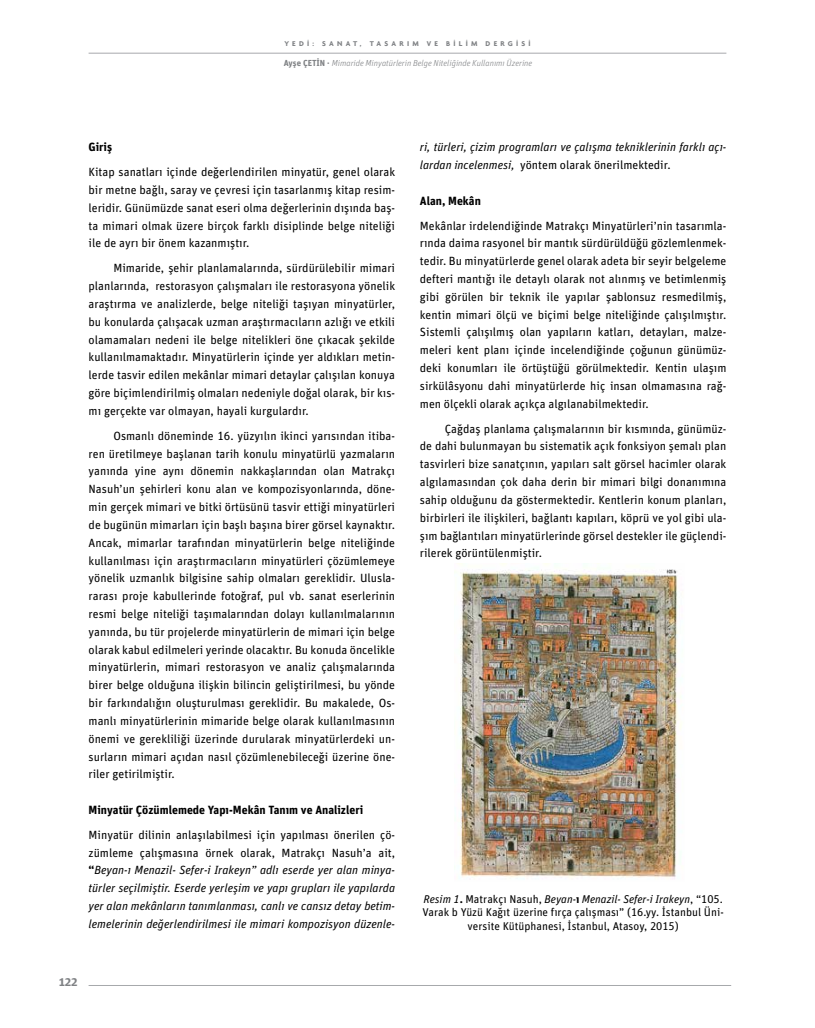
<style>
.page{position:relative;width:815px;height:1028px;background:#fff}
.page>*{position:absolute;margin:0;border:0;box-sizing:border-box;transform-origin:0 0}
.t1{font:700 12.5px "Sarre";color:#808285}
.t2{font:11.88px/17.8px "FF Unit Pro";color:#000;text-align:justify}
.t3{font:italic 11.88px/17.9px "FF Unit Pro";color:#000;text-align:justify}
.t4{font:700 11.88px "FF Unit Pro";color:#000}
.t5{font:11.25px/13.5px "FF Unit Pro";color:#000;text-align:center}
.t6{font:italic 300 8.75px "FF Unit Pro";color:#808285}
.t7{font:700 7.5px "Agenda";letter-spacing:.43em;color:#808285}
.s1{font-weight:700;font-style:normal}
.s2{font-style:normal}
.s3{font-style:italic}
.s4{font-weight:700}
</style>
<div class="page">
<hr style="left:89px;top:53px;width:637px;height:1px;background:#a7a9ac">
<hr style="left:89px;top:985px;width:642px;height:1px;background:#a7a9ac">
<img style="left:458px;top:563px;width:223px;height:316px">
<p class="t7" style="left:284px;top:39px;width:248px">YEDİ: SANAT, TASARIM VE BİLİM DERGİSİ</p>
<p class="t6" style="left:284px;top:57px;width:250px"><span class="s1">Ayşe ÇETİN ·</span> Mimaride Minyatürlerin Belge Niteliğinde Kullanımı Üzerine</p>
<p class="t4" style="left:89px;top:138px;width:25px">Giriş</p>
<p class="t2" style="left:89px;top:162px;width:308px">Kitap sanatları içinde değerlendirilen minyatür, genel olarak bir metne bağlı, saray ve çevresi için tasarlanmış kitap resim&shy;leridir. Günümüzde sanat eseri olma değerlerinin dışında baş&shy;ta mimari olmak üzere birçok farklı disiplinde belge niteliği ile de ayrı bir önem kazanmıştır.</p>
<p class="t2" style="left:89px;top:259px;width:308px;text-indent:25px">Mimaride, şehir planlamalarında, sürdürülebilir mimari planlarında, restorasyon çalışmaları ile restorasyona yönelik araştırma ve analizlerde, belge niteliği taşıyan minyatürler, bu konularda çalışacak uzman araştırmacıların azlığı ve etkili olamamaları nedeni ile belge nitelikleri öne çıkacak şekilde kullanılmamaktadır. Minyatürlerin içinde yer aldıkları metin&shy;lerde tasvir edilen mekânlar mimari detaylar çalışılan konuya göre biçimlendirilmiş olmaları nedeniyle doğal olarak, bir kıs&shy;mı gerçekte var olmayan, hayali kurgulardır.</p>
<p class="t2" style="left:89px;top:426px;width:308px;text-indent:25px">Osmanlı döneminde 16. yüzyılın ikinci yarısından itiba&shy;ren üretilmeye başlanan tarih konulu minyatürlü yazmaların yanında yine aynı dönemin nakkaşlarından olan Matrakçı Nasuh’un şehirleri konu alan ve kompozisyonlarında, döne&shy;min gerçek mimari ve bitki örtüsünü tasvir ettiği minyatürleri de bugünün mimarları için başlı başına birer görsel kaynaktır.<br>Ancak, mimarlar tarafından minyatürlerin belge niteliğinde kullanılması için araştırmacıların minyatürleri çözümlemeye yönelik uzmanlık bilgisine sahip olmaları gereklidir. Ulusla&shy;rarası proje kabullerinde fotoğraf, pul vb. sanat eserlerinin resmi belge niteliği taşımalarından dolayı kullanılmalarının yanında, bu tür projelerde minyatürlerin de mimari için belge olarak kabul edilmeleri yerinde olacaktır. Bu konuda öncelikle minyatürlerin, mimari restorasyon ve analiz çalışmalarında birer belge olduğuna ilişkin bilincin geliştirilmesi, bu yönde bir farkındalığın oluşturulması gereklidir. Bu makalede, Os&shy;manlı minyatürlerinin mimaride belge olarak kullanılmasının önemi ve gerekliliği üzerinde durularak minyatürlerdeki un&shy;surların mimari açıdan nasıl çözümlenebileceği üzerine öne&shy;riler getirilmiştir.</p>
<p class="t4" style="left:89px;top:801px;width:276px">Minyatür Çözümlemede Yapı-Mekân Tanım ve Analizleri</p>
<p class="t3" style="left:89px;top:825px;width:308px"><span class="s2">Minyatür dilinin anlaşılabilmesi için yapılması önerilen çö&shy;zümleme çalışmasına örnek olarak, Matrakçı Nasuh’a ait, </span><span class="s1">“</span>Beyan-ı Menazil- Sefer-i Irakeyn” adlı eserde yer alan minya&shy;türler seçilmiştir. Eserde yerleşim ve yapı grupları ile yapılarda yer alan mekânların tanımlanması, canlı ve cansız detay betim&shy;lemelerinin değerlendirilmesi ile mimari kompozisyon düzenle-</p>
<p class="t1" style="left:59px;top:974px;width:20px">122</p>
<p class="t3" style="left:420px;top:138px;width:308px">ri, türleri, çizim programları ve çalışma tekniklerinin farklı açı&shy;lardan incelenmesi, <span class="s2">yöntem olarak önerilmektedir.</span></p>
<p class="t4" style="left:420px;top:192px;width:62px">Alan, Mekân</p>
<p class="t2" style="left:420px;top:216px;width:308px">Mekânlar irdelendiğinde Matrakçı Minyatürleri’nin tasarımla&shy;rında daima rasyonel bir mantık sürdürüldüğü gözlemlenmek&shy;tedir. Bu minyatürlerde genel olarak adeta bir seyir belgeleme defteri mantığı ile detaylı olarak not alınmış ve betimlenmiş gibi görülen bir teknik ile yapılar şablonsuz resmedilmiş, kentin mimari ölçü ve biçimi belge niteliğinde çalışılmıştır.<br>Sistemli çalışılmış olan yapıların katları, detayları, malze&shy;meleri kent planı içinde incelendiğinde çoğunun günümüz&shy;deki konumları ile örtüştüğü görülmektedir. Kentin ulaşım sirkülâsyonu dahi minyatürlerde hiç insan olmamasına rağ&shy;men ölçekli olarak açıkça algılanabilmektedir.</p>
<p class="t2" style="left:420px;top:419px;width:308px;text-indent:25px">Çağdaş planlama çalışmalarının bir kısmında, günümüz&shy;de dahi bulunmayan bu sistematik açık fonksiyon şemalı plan tasvirleri bize sanatçının, yapıları salt görsel hacimler olarak algılamasından çok daha derin bir mimari bilgi donanımına sahip olduğunu da göstermektedir. Kentlerin konum planları, birbirleri ile ilişkileri, bağlantı kapıları, köprü ve yol gibi ula&shy;şım bağlantıları minyatürlerinde görsel destekler ile güçlendi&shy;rilerek görüntülenmiştir.</p>
<p class="t5" style="left:423px;top:891px;width:303px"><span class="s3">Resim 1</span><span class="s4">.</span> Matrakçı Nasuh, <span class="s3">Beyan-</span><span class="s4">ı</span> <span class="s3">Menazil- Sefer-i Irakeyn</span>, “105.<br>Varak b Yüzü Kağıt üzerine fırça çalışması” (16.yy. İstanbul Üni&shy;versite Kütüphanesi, İstanbul, Atasoy, 2015)</p>
</div>
